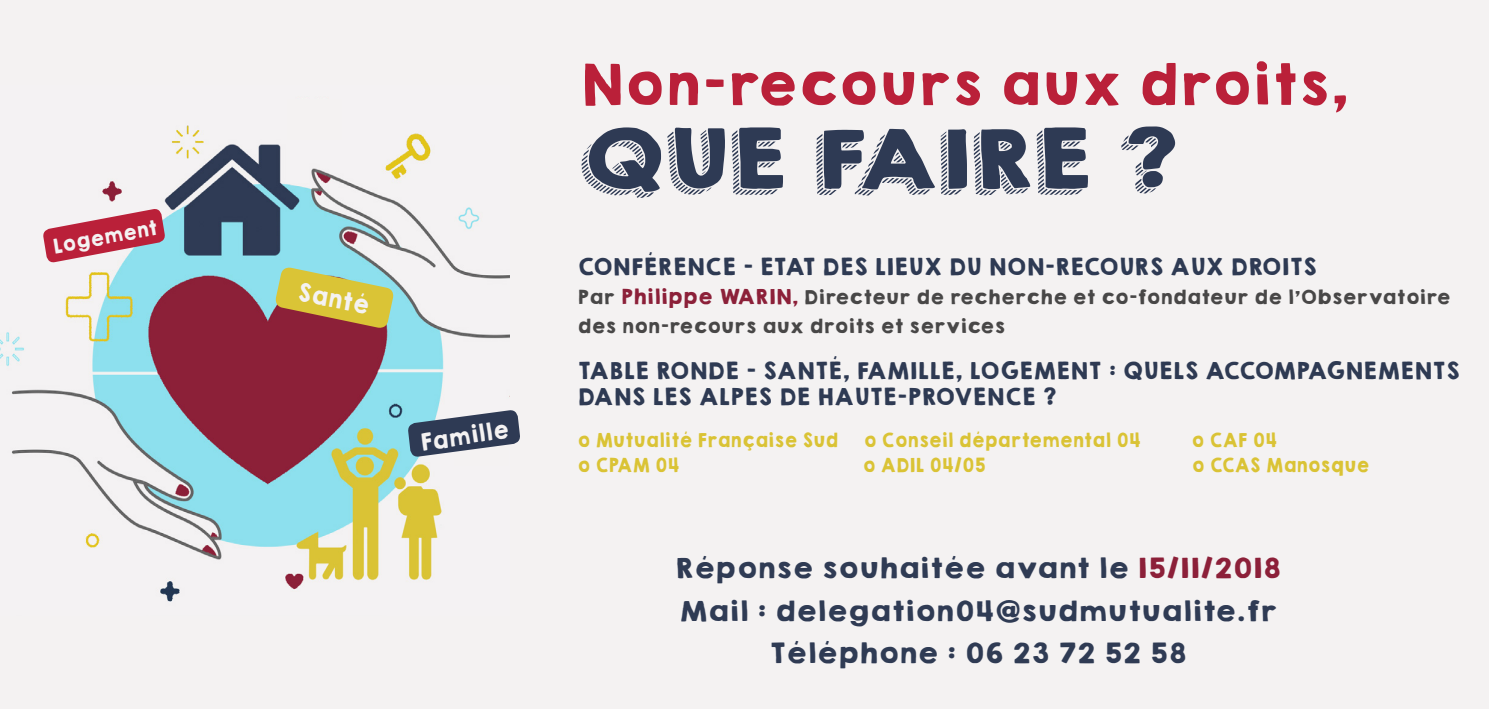
<style>
.page{position:relative;width:1489px;height:709px;background:#fff}
.page>*{position:absolute;margin:0;border:0;box-sizing:border-box;transform-origin:0 0}
.t1{font:73.5px "KGHAPPY";color:#2e3a54;scale:1.2 1}
.t2{font:51.25px "KGHAPPY Solid";color:#ba2039}
.t3{font:25px "KGHAPPY Solid";color:#2f3b54;scale:1.06 1}
.t4{font:22.25px "KGHAPPY Solid";color:#f4f2f2;scale:.94 1}
.t5{font:21.75px "KGHAPPY Solid";color:#f4f2f2;scale:.94 1}
.t6{font:21px/25.2px "KGHAPPY Solid";color:#2e3a53}
.t7{font:18.5px "KGHAPPY Solid";color:#f4f2f2;scale:.95 1}
.t8{font:17.5px/29px "KGHAPPY Solid";color:#484747}
.t9{font:17.5px "KGHAPPY Solid";color:#dac335;scale:.93 1}
.s1{font-size:18.75px;color:#8c2039}
.s2{color:#8c2039}
</style>
<div class="page">
<div style="left:0;top:0;width:1488px;height:709px;background:#f4f2f2"></div>
<img style="left:0;top:125px;width:509px;height:477px">
<div style="left:454px;top:425px;width:54px;height:41px;background:#f4f2f2"></div>
<svg style="left:407px;top:409px;width:113px;height:49px"></svg>
<svg style="left:274px;top:266px;width:121px;height:63px;background:#bcad5e"></svg>
<svg style="left:42px;top:208px;width:124px;height:55px"></svg>
<div style="left:288px;top:99px;width:54px;height:41px;background:#f4f2f2"></div>
<p class="t7" style="left:50px;top:232px;width:113px;rotate:-10deg">Logement</p>
<p class="t4" style="left:301px;top:274px;width:79px;rotate:11deg">Santé</p>
<p class="t5" style="left:417px;top:426px;width:96px;rotate:-9deg">Famille</p>
<p class="t2" style="left:578px;top:45px;width:770px">Non-recours aux droits,</p>
<p class="t1" style="left:578px;top:102px;width:501px">QUE FAIRE ?</p>
<p class="t6" style="left:577px;top:254px;width:741px">CONFÉRENCE - ETAT DES LIEUX DU NON-RECOURS AUX DROITS</p>
<p class="t8" style="left:577px;top:282px;width:874px">Par <span class="s1">Philippe WARIN</span><span class="s2">,</span> Directeur de recherche et co-fondateur de l’Observatoire des non-recours aux droits et services</p>
<p class="t6" style="left:577px;top:358px;width:883px">TABLE RONDE - SANTÉ, FAMILLE, LOGEMENT : QUELS ACCOMPAGNEMENTS<br>DANS LES ALPES DE HAUTE-PROVENCE ?</p>
<p class="t9" style="left:577px;top:426px;width:282px">o Mutualité Française Sud</p>
<p class="t9" style="left:863px;top:426px;width:299px">o Conseil départemental 04</p>
<p class="t9" style="left:1191px;top:426px;width:93px">o CAF 04</p>
<p class="t9" style="left:577px;top:451px;width:111px">o CPAM 04</p>
<p class="t9" style="left:862px;top:451px;width:134px">o ADIL 04/05</p>
<p class="t9" style="left:1191px;top:451px;width:192px">o CCAS Manosque</p>
<p class="t3" style="left:674px;top:549px;width:573px">Réponse souhaitée avant le <span class="s2">15/11/2018</span></p>
<p class="t3" style="left:678px;top:591px;width:566px">Mail : delegation04@sudmutualite.fr</p>
<p class="t3" style="left:768px;top:634px;width:395px">Téléphone : 06 23 72 52 58</p>
</div>
